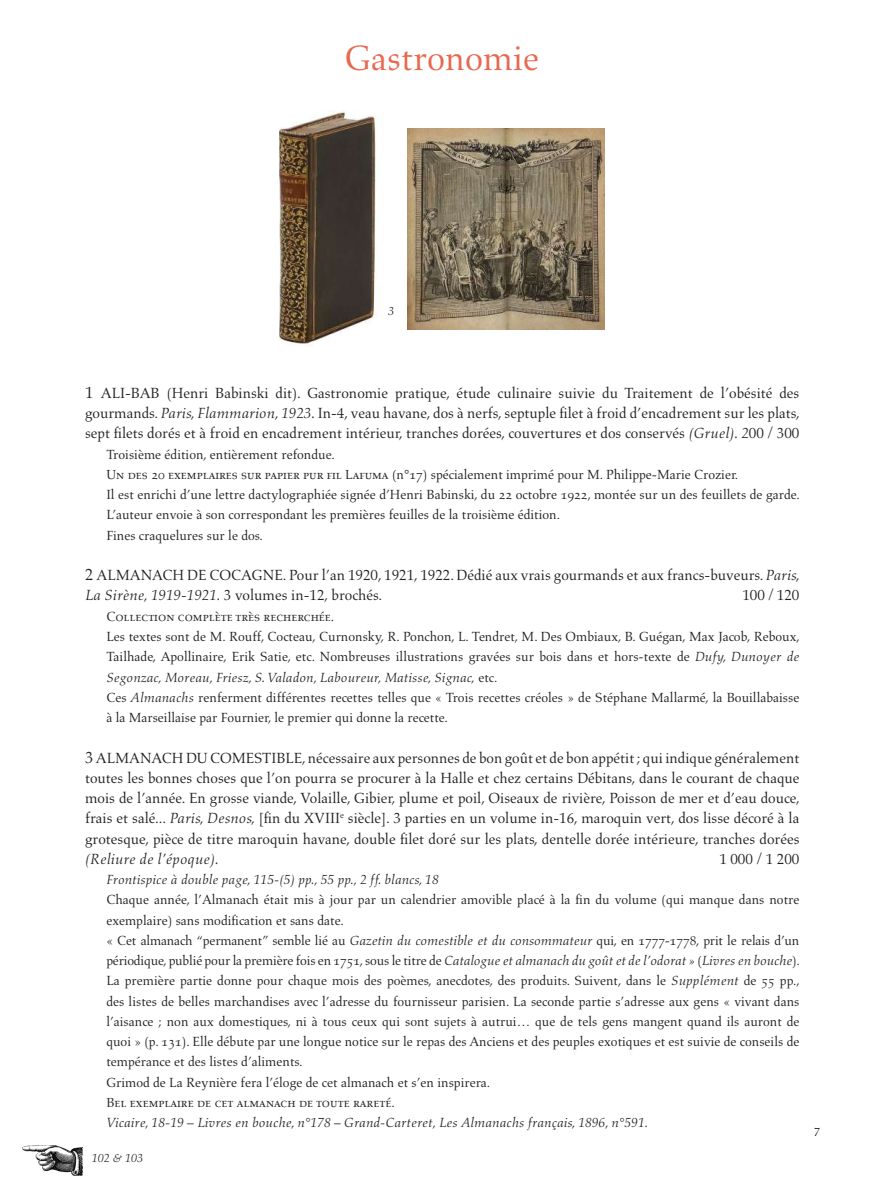
<style>
.page{position:relative;width:893px;height:1191px;background:#fff}
.page>*{position:absolute;margin:0;border:0;box-sizing:border-box;transform-origin:0 0}
.t1{font:36px "Aldus LT Std";color:#e86850}
.t2{font:15px/20.2px "Aldus LT Std";color:#231f20;text-align:justify}
.t3{font:italic 15px "Aldus LT Std";color:#231f20}
.t4{font:13.5px/20.2px "Aldus LT Std";color:#231f20}
.t5{font:italic 13.5px "Aldus LT Std";color:#231f20}
.t6{font:13.5px "Aldus Roman SC";color:#231f20}
.t7{font:italic 12px "Aldus LT Std";color:#231f20}
.t8{font:12px "Aldus LT Std";color:#231f20}
.s1{font-size:16.5px}
.s2{font-style:italic}
.s3{font-family:"Aldus Roman SC"}
.s4{font-family:"Aldus LT Std"}
</style>
<div class="page">
<img style="left:280px;top:111px;width:102px;height:235px">
<img style="left:22px;top:1145px;width:61px;height:31px">
<img style="left:408px;top:128px;width:197px;height:201px">
<h1 class="t1" style="left:345px;top:38px;width:195px">Gastronomie</h1>
<p class="t7" style="left:388px;top:304px;width:7px">3</p>
<p class="t2" style="left:85px;top:383px;width:716px"><span class="s1">1</span> ALI-BAB (Henri Babinski dit). Gastronomie pratique, étude culinaire suivie du Traitement de l’obésité des gourmands. <span class="s2">Paris, Flammarion, 1923.</span> In-4, veau havane, dos à nerfs, septuple filet à froid d’encadrement sur les plats, sept filets dorés et à froid en encadrement intérieur, tranches dorées, couvertures et dos conservés <span class="s2">(Gruel). 2</span>00 / 300</p>
<p class="t4" style="left:106px;top:444px;width:695px">Troisième édition, entièrement refondue.<br><span class="s3">Un des 20 exemplaires sur papier pur fil Lafuma</span> (n°<span class="s3">17</span>) spécialement imprimé pour M. Philippe-Marie Crozier.<br>Il est enrichi d’une lettre dactylographiée signée d’Henri Babinski, du <span class="s3">22</span> octobre <span class="s3">1922</span>, montée sur un des feuillets de garde.<br>L’auteur envoie à son correspondant les premières feuilles de la troisième édition.<br>Fines craquelures sur le dos.</p>
<p class="t2" style="left:85px;top:565px;width:716px"><span class="s1">2</span> ALMANACH DE COCAGNE. Pour l’an 1920, 1921, 1922. Dédié aux vrais gourmands et aux francs-buveurs. <span class="s2">Paris,<br>La Sirène, 1919-1921.</span> 3 volumes in-12, brochés.</p>
<p class="t2" style="left:742px;top:585px;width:59px">100 / 120</p>
<p class="t6" style="left:106px;top:609px;width:229px">Collection complète très recherchée.</p>
<p class="t4" style="left:106px;top:626px;width:695px">Les textes sont de M. Rouff, Cocteau, Curnonsky, R. Ponchon, L. Tendret, M. Des Ombiaux, B. Guégan, Max Jacob, Reboux, Tailhade, Apollinaire, Erik Satie, etc. Nombreuses illustrations gravées sur bois dans et hors-texte de <span class="s2">Dufy, Dunoyer de Segonzac, Moreau, Friesz, S. Valadon, Laboureur, Matisse, Signac,</span> etc.<br>Ces <span class="s2">Almanachs</span> renferment différentes recettes telles que « Trois recettes créoles » de Stéphane Mallarmé, la Bouillabaisse à la Marseillaise par Fournier, le premier qui donne la recette.</p>
<p class="t2" style="left:85px;top:747px;width:716px"><span class="s1">3</span> ALMANACH DU COMESTIBLE, nécessaire aux personnes de bon goût et de bon appétit ; qui indique généralement toutes les bonnes choses que l’on pourra se procurer à la Halle et chez certains Débitans, dans le courant de chaque mois de l’année. En grosse viande, Volaille, Gibier, plume et poil, Oiseaux de rivière, Poisson de mer et d’eau douce, frais et salé... <span class="s2">Paris, Desnos,</span> [fin du XVIII<sup>e</sup> siècle]. 3 parties en un volume in-16, maroquin vert, dos lisse décoré à la grotesque, pièce de titre maroquin havane, double filet doré sur les plats, dentelle dorée intérieure, tranches dorées</p>
<p class="t3" style="left:85px;top:850px;width:135px">(Reliure de l’époque).</p>
<p class="t2" style="left:719px;top:849px;width:81px">1 000 / 1 200</p>
<p class="t5" style="left:106px;top:871px;width:334px">Frontispice à double page, 115-(5) pp., 55 pp., 2 ff. blancs, 18</p>
<p class="t4" style="left:106px;top:890px;width:695px">Chaque année, l’Almanach était mis à jour par un calendrier amovible placé à la fin du volume (qui manque dans notre exemplaire) sans modification et sans date.<br>« Cet almanach “permanent” semble lié au <span class="s2">Gazetin du comestible et du consommateur</span> qui, en <span class="s3">1777</span>-<span class="s3">1778</span>, prit le relais d’un périodique, publié pour la première fois en <span class="s3">1751</span>, sous le titre de <span class="s2">Catalogue et almanach du goût et de l’odorat »</span> (<span class="s2">Livres en bouche</span>).<br>La première partie donne pour chaque mois des poèmes, anecdotes, des produits. Suivent, dans le <span class="s2">Supplément</span> de <span class="s3">55</span> pp., des listes de belles marchandises avec l’adresse du fournisseur parisien. La seconde partie s’adresse aux gens « vivant dans l’aisance ; non aux domestiques, ni à tous ceux qui sont sujets à autrui… que de tels gens mangent quand ils auront de quoi » (p. <span class="s3">131</span>). Elle débute par une longue notice sur le repas des Anciens et des peuples exotiques et est suivie de conseils de tempérance et des listes d’aliments.<br>Grimod de La Reynière fera l’éloge de cet almanach et s’en inspirera.</p>
<p class="t6" style="left:106px;top:1095px;width:290px">Bel exemplaire de cet almanach de toute rareté<span class="s4">.</span></p>
<p class="t5" style="left:106px;top:1114px;width:543px">Vicaire, 18-19 – Livres en bouche, n°178 – Grand-Carteret, Les Almanachs français, 1896, n°591.</p>
<p class="t7" style="left:92px;top:1151px;width:53px">102 &amp; 103</p>
<p class="t8" style="left:814px;top:1125px;width:7px">7</p>
</div>
